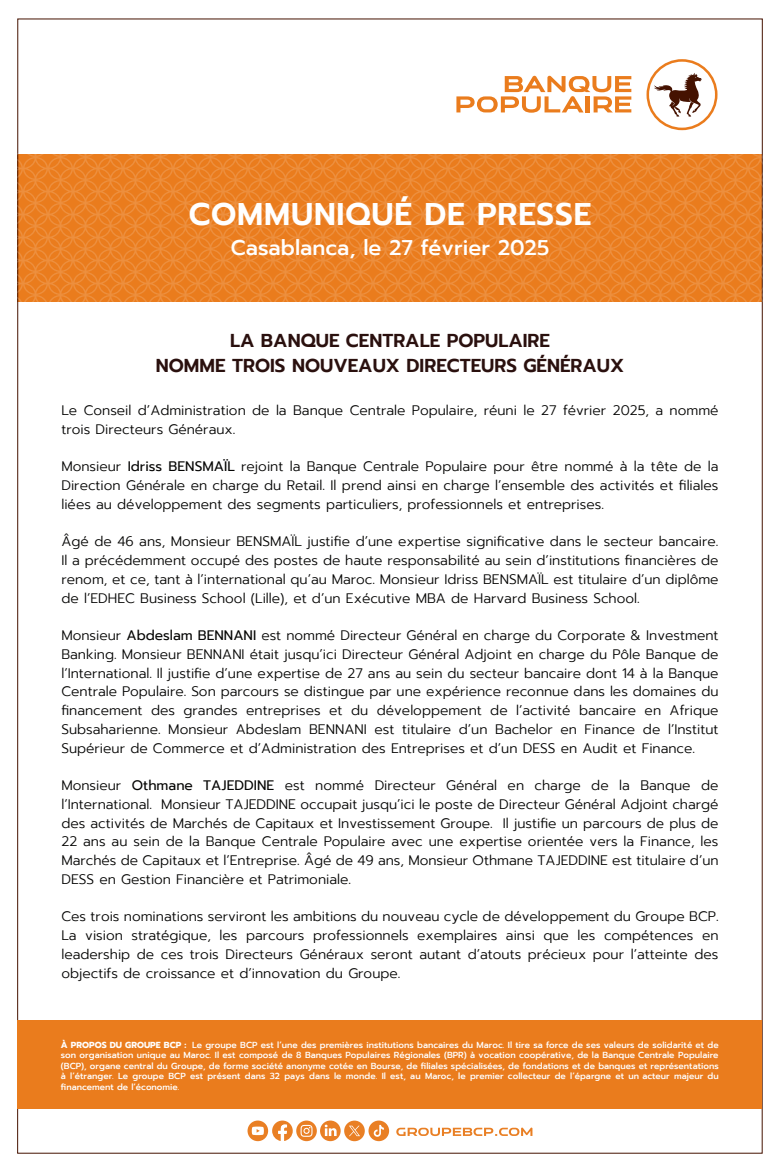
<style>
.page{position:relative;width:780px;height:1172px;background:#fff}
.page>*{position:absolute;margin:0;border:0;box-sizing:border-box;transform-origin:0 0}
.t1{font:600 31.25px "Prompt";letter-spacing:.025em;color:#fff}
.t2{font:500 21.25px "Prompt";color:#fff}
.t3{font:600 18.62px/24.4px "Prompt";color:#2a100e;text-align:center}
.t4{font:300 13.75px/18.8px "Prompt";color:#050504;text-align:justify}
.t5{font:500 8.75px/10.5px "Prompt";color:#fff;text-align:justify}
.s1{font-weight:400}
.s2{font-weight:700}
</style>
<div class="page">
<svg style="left:456px;top:76px;width:175px;height:37px"></svg>
<svg style="left:646px;top:59px;width:71px;height:71px"></svg>
<svg style="left:18px;top:154px;width:744px;height:147px;background:#ea8127"></svg>
<div style="left:18px;top:1020px;width:744px;height:89px;background:#ea7c1d"></div>
<svg style="left:296px;top:1120px;width:21px;height:21px"></svg>
<svg style="left:300px;top:1125px;width:12px;height:12px"></svg>
<svg style="left:272px;top:1120px;width:21px;height:21px"></svg>
<svg style="left:247px;top:1120px;width:21px;height:21px"></svg>
<svg style="left:252px;top:1126px;width:12px;height:9px"></svg>
<svg style="left:396px;top:1127px;width:136px;height:9px"></svg>
<div style="left:320px;top:1120px;width:20px;height:21px;background:#e97f24;border-radius:50%"></div>
<svg style="left:324px;top:1124px;width:12px;height:12px"></svg>
<div style="left:344px;top:1120px;width:21px;height:21px;background:#e97f24;border-radius:50%"></div>
<svg style="left:349px;top:1125px;width:11px;height:11px"></svg>
<div style="left:368px;top:1120px;width:21px;height:21px;background:#e97f24;border-radius:50%"></div>
<svg style="left:373px;top:1125px;width:11px;height:12px"></svg>
<h1 class="t1" style="left:189px;top:191px;width:404px">COMMUNIQUÉ DE PRESSE</h1>
<h2 class="t2" style="left:231px;top:232px;width:320px">Casablanca, le 27 février 2025</h2>
<h3 class="t3" style="left:156px;top:329px;width:469px">LA BANQUE CENTRALE POPULAIRE<br>NOMME TROIS NOUVEAUX DIRECTEURS GÉNÉRAUX</h3>
<p class="t4" style="left:61px;top:401px;width:658px">Le Conseil d’Administration de la Banque Centrale Populaire, réuni le 27 février 2025, a nommé trois Directeurs Généraux.</p>
<p class="t4" style="left:61px;top:457px;width:658px">Monsieur <span class="s1">Idriss BENSMAÏL</span> rejoint la Banque Centrale Populaire pour être nommé à la tête de la Direction Générale en charge du Retail. Il prend ainsi en charge l’ensemble des activités et filiales liées au développement des segments particuliers, professionnels et entreprises.</p>
<p class="t4" style="left:61px;top:532px;width:658px">Âgé de 46 ans, Monsieur BENSMAÏL justifie d’une expertise significative dans le secteur bancaire.<br>Il a précédemment occupé des postes de haute responsabilité au sein d’institutions financières de renom, et ce, tant à l’international qu’au Maroc. Monsieur Idriss BENSMAÏL est titulaire d’un diplôme de l’EDHEC Business School (Lille), et d’un Exécutive MBA de Harvard Business School.</p>
<p class="t4" style="left:61px;top:626px;width:658px">Monsieur <span class="s1">Abdeslam BENNANI</span> est nommé Directeur Général en charge du Corporate &amp; Investment Banking. Monsieur BENNANI était jusqu’ici Directeur Général Adjoint en charge du Pôle Banque de l’International. Il justifie d’une expertise de 27 ans au sein du secteur bancaire dont 14 à la Banque Centrale Populaire. Son parcours se distingue par une expérience reconnue dans les domaines du financement des grandes entreprises et du développement de l’activité bancaire en Afrique Subsaharienne. Monsieur Abdeslam BENNANI est titulaire d’un Bachelor en Finance de l’Institut Supérieur de Commerce et d’Administration des Entreprises et d’un DESS en Audit et Finance.</p>
<p class="t4" style="left:61px;top:776px;width:658px">Monsieur <span class="s1">Othmane TAJEDDINE</span> est nommé Directeur Général en charge de la Banque de l’International. Monsieur TAJEDDINE occupait jusqu’ici le poste de Directeur Général Adjoint chargé des activités de Marchés de Capitaux et Investissement Groupe. Il justifie un parcours de plus de 22 ans au sein de la Banque Centrale Populaire avec une expertise orientée vers la Finance, les Marchés de Capitaux et l’Entreprise. Âgé de 49 ans, Monsieur Othmane TAJEDDINE est titulaire d’un DESS en Gestion Financière et Patrimoniale.</p>
<p class="t4" style="left:61px;top:907px;width:658px">Ces trois nominations serviront les ambitions du nouveau cycle de développement du Groupe BCP.<br>La vision stratégique, les parcours professionnels exemplaires ainsi que les compétences en leadership de ces trois Directeurs Généraux seront autant d’atouts précieux pour l’atteinte des objectifs de croissance et d’innovation du Groupe.</p>
<p class="t5" style="left:61px;top:1039px;width:659px"><span class="s2">À PROPOS DU GROUPE BCP :</span> Le groupe BCP est l’une des premières institutions bancaires du Maroc. Il tire sa force de ses valeurs de solidarité et de son organisation unique au Maroc. Il est composé de 8 Banques Populaires Régionales (BPR) à vocation coopérative, de la Banque Centrale Populaire (BCP), organe central du Groupe, de forme société anonyme cotée en Bourse, de filiales spécialisées, de fondations et de banques et représentations à l’étranger. Le groupe BCP est présent dans 32 pays dans le monde. Il est, au Maroc, le premier collecteur de l’épargne et un acteur majeur du financement de l’économie.</p>
</div>
